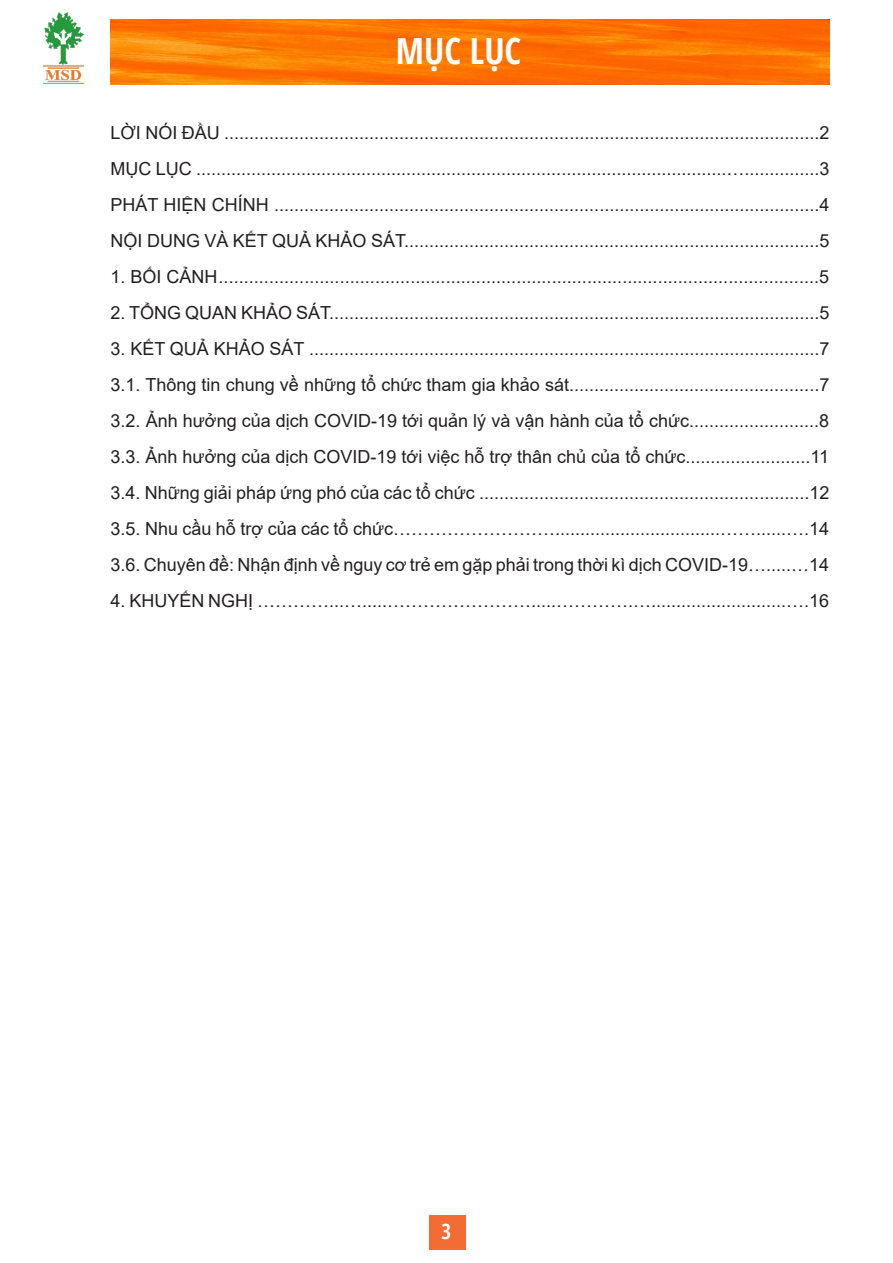
<style>
.page{position:relative;width:893px;height:1263px;background:#fff}
.page>*{position:absolute;margin:0;border:0;box-sizing:border-box;transform-origin:0 0}
.t1{font:700 condensed 36px "Open Sans";color:#fff}
.t2{font:700 condensed 21px "Open Sans";color:#fff}
.t3{font:18px/36px "Arial";color:#231f20}
</style>
<div class="page">
<img style="left:43px;top:12px;width:41px;height:71px">
<div style="left:429px;top:1216px;width:37px;height:34px;background:#f26c34"></div>
<img style="left:111px;top:19px;width:718px;height:65px">
<p class="t1" style="left:396px;top:25px;width:127px">MỤC LỤC</p>
<p class="t3" style="left:111px;top:115px;width:720px">LỜI NÓI ĐẦU .......................................................................................................................2</p>
<p class="t3" style="left:111px;top:151px;width:720px">MỤC LỤC ..........................................................................................................…...............3</p>
<p class="t3" style="left:111px;top:187px;width:720px">PHÁT HIỆN CHÍNH .............................................................................................................4</p>
<p class="t3" style="left:111px;top:223px;width:720px">NỘI DUNG VÀ KẾT QUẢ KHẢO SÁT...................................................................................5</p>
<p class="t3" style="left:111px;top:259px;width:720px">1. BỐI CẢNH.......................................................................................................................5</p>
<p class="t3" style="left:111px;top:295px;width:720px">2. TỔNG QUAN KHẢO SÁT..................................................................................................5</p>
<p class="t3" style="left:111px;top:331px;width:720px">3. KẾT QUẢ KHẢO SÁT ......................................................................................................7</p>
<p class="t3" style="left:111px;top:367px;width:720px">3.1. Thông tin chung về những tổ chức tham gia khảo sát..................................................7<br>3.2. Ảnh hưởng của dịch COVID-19 tới quản lý và vận hành của tổ chức..........................8</p>
<p class="t3" style="left:111px;top:439px;width:720px">3.3. Ảnh hưởng của dịch COVID-19 tới việc hỗ trợ thân chủ của tổ chức.........................11</p>
<p class="t3" style="left:111px;top:475px;width:720px">3.4. Những giải pháp ứng phó của các tổ chức ..................................................................12<br>3.5. Nhu cầu hỗ trợ của các tổ chức……………………….................................……......….14</p>
<p class="t3" style="left:111px;top:547px;width:720px">3.6. Chuyên đề: Nhận định về nguy cơ trẻ em gặp phải trong thời kì dịch COVID-19….....…14</p>
<p class="t3" style="left:111px;top:583px;width:720px">4. KHUYẾN NGHỊ …………...….....…………………….....………….…...........................….16</p>
<p class="t2" style="left:442px;top:1216px;width:11px">3</p>
</div>
